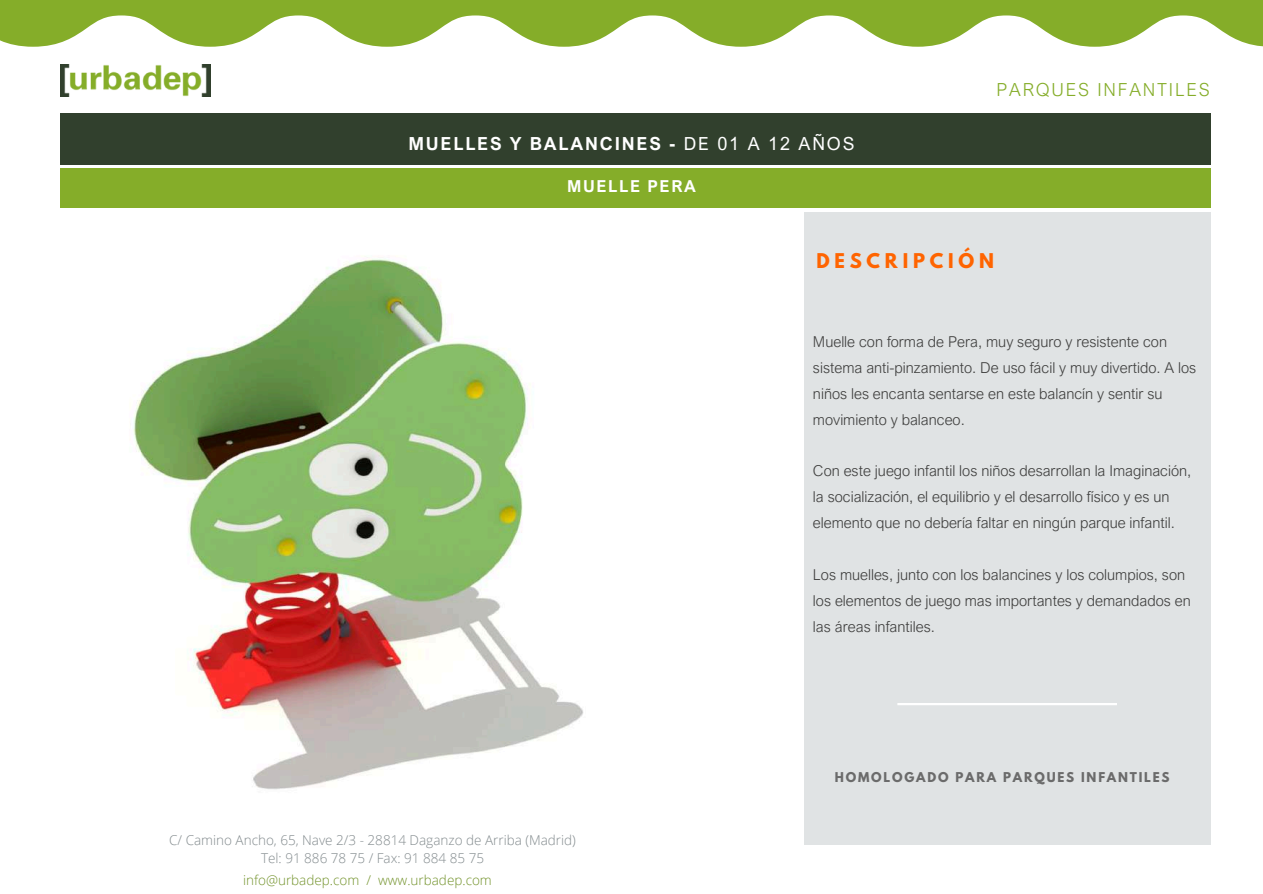
<style>
.page{position:relative;width:1263px;height:894px;background:#fff}
.page>*{position:absolute;margin:0;border:0;box-sizing:border-box;transform-origin:0 0}
.t1{font:700 18px "Arial Nova";letter-spacing:.1em;color:#fff}
.t2{font:300 18px "Arial Nova";letter-spacing:.1em;color:#85ad29}
.t3{font:700 18px "League Spartan";letter-spacing:.265em;color:#ff6400}
.t4{font:700 16.5px "Arial Nova";letter-spacing:.1em;color:#fff}
.t5{font:300 15px/25.8px "Arial Nova";color:#40403f}
.t6{font:300 13.5px/18px "Open Sans";color:#828a8d;text-align:center}
.t7{font:300 13.5px "Open Sans";color:#72922a}
.t8{font:700 12px "League Spartan";letter-spacing:.15em;color:#6b6b6b}
.s1{font-weight:400}
</style>
<div class="page">
<div style="left:60px;top:114px;width:1151px;height:51px;background:#31402d"></div>
<div style="left:60px;top:168px;width:1151px;height:39px;background:#85ad29"></div>
<img style="left:60px;top:64px;width:150px;height:33px">
<div style="left:804px;top:212px;width:407px;height:632px;background:#e0e3e4"></div>
<hr style="left:897px;top:702px;width:220px;height:3px;background:#fff">
<svg style="left:0;top:29px;width:1263px;height:18px"></svg>
<svg style="left:0;top:15px;width:1263px;height:14px;fill:#85ad29"></svg>
<div style="left:0;top:0;width:1263px;height:15px;background:#85ad29"></div>
<img style="left:133px;top:256px;width:450px;height:534px">
<p class="t1" style="left:408px;top:132px;width:448px">MUELLES Y BALANCINES - <span class="s1">DE 01 A 12 AÑOS</span></p>
<p class="t4" style="left:567px;top:176px;width:130px">MUELLE PERA</p>
<p class="t2" style="left:997px;top:78px;width:215px">PARQUES INFANTILES</p>
<p class="t3" style="left:816px;top:252px;width:179px">DESCRIPCIÓN</p>
<p class="t5" style="left:813px;top:328px;width:385px">Muelle con forma de Pera, muy seguro y resistente con sistema anti-pinzamiento. De uso fácil y muy divertido. A los niños les encanta sentarse en este balancín y sentir su movimiento y balanceo.</p>
<p class="t5" style="left:813px;top:458px;width:380px">Con este juego infantil los niños desarrollan la Imaginación, la socialización, el equilibrio y el desarrollo físico y es un elemento que no debería faltar en ningún parque infantil.</p>
<p class="t5" style="left:813px;top:561px;width:379px">Los muelles, junto con los balancines y los columpios, son los elementos de juego mas importantes y demandados en las áreas infantiles.</p>
<p class="t6" style="left:169px;top:830px;width:408px">C/ Camino Ancho, 65, Nave 2/3 - 28814 Daganzo de Arriba (Madrid)<br>Tel: 91 886 78 75 / Fax: 91 884 85 75</p>
<p class="t7" style="left:243px;top:870px;width:250px">info@urbadep.com / www.urbadep.com</p>
<p class="t8" style="left:835px;top:770px;width:336px">HOMOLOGADO PARA PARQUES INFANTILES</p>
</div>
